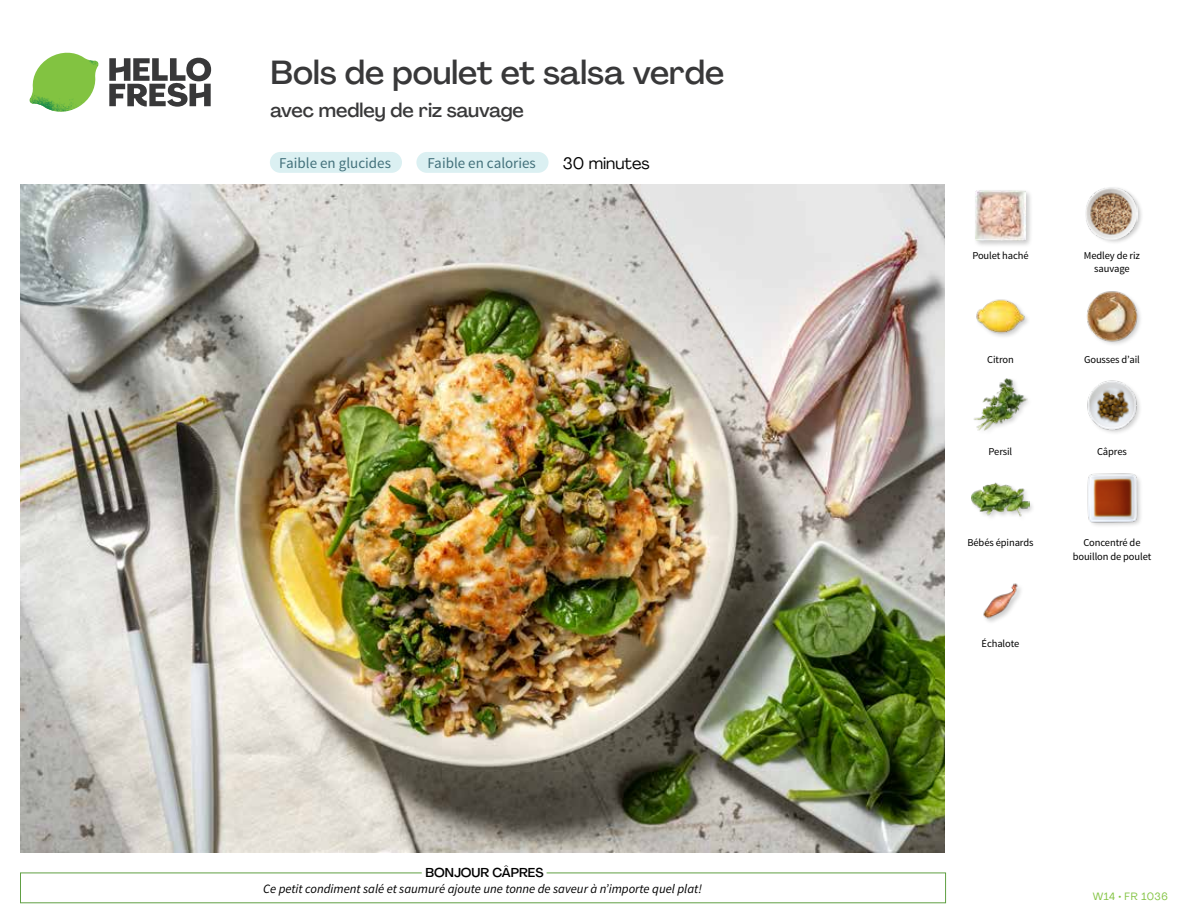
<style>
.page{position:relative;width:1188px;height:918px;background:#fff}
.page>*{position:absolute;margin:0;border:0;box-sizing:border-box;transform-origin:0 0}
.t1{font:500 33px "Agrandir";color:#383839}
.t2{font:500 19.5px "Agrandir";color:#383839}
.t3{font:16.5px "Agrandir";color:#000}
.t4{font:15px "Source Sans Pro";color:#43717b}
.t5{font:italic 12.75px "Source Sans Pro";color:#000}
.t6{font:500 12.75px "Agrandir";color:#000}
.t7{font:10.5px/13.5px "Source Sans Pro";letter-spacing:-.01em;color:#000;text-align:center}
.t8{font:10.5px "Agrandir";letter-spacing:.05em;color:#82c341}
</style>
<div class="page">
<svg style="left:109px;top:57px;width:102px;height:50px"></svg>
<svg style="left:34px;top:53px;width:62px;height:40px"></svg>
<img style="left:67px;top:53px;width:32px;height:26px">
<img style="left:33px;top:75px;width:59px;height:11px">
<img style="left:29px;top:79px;width:61px;height:33px">
<img style="left:65px;top:86px;width:27px;height:25px">
<div style="left:20px;top:873px;width:926px;height:30px;border:1px solid #609f43"></div>
<div style="left:422px;top:865px;width:125px;height:15px;background:#fff"></div>
<img style="left:21px;top:184px;width:924px;height:668px">
<div style="left:416px;top:152px;width:133px;height:21px;background:#dbf0f2;border-radius:10px"></div>
<div style="left:270px;top:152px;width:132px;height:21px;background:#dbf0f2;border-radius:10px"></div>
<img style="left:983px;top:583px;width:38px;height:39px">
<img style="left:1087px;top:473px;width:54px;height:53px">
<div style="left:970px;top:482px;width:66px;height:41px;background:#000;opacity:.2"></div>
<img style="left:972px;top:482px;width:57px;height:41px">
<img style="left:1087px;top:380px;width:53px;height:53px">
<img style="left:973px;top:378px;width:55px;height:53px">
<img style="left:1086px;top:291px;width:55px;height:54px">
<img style="left:976px;top:299px;width:52px;height:38px">
<div style="left:1085px;top:186px;width:59px;height:60px;background:#000;opacity:.2"></div>
<img style="left:1086px;top:187px;width:52px;height:52px">
<div style="left:974px;top:189px;width:59px;height:59px;background:#000;opacity:.2"></div>
<img style="left:975px;top:190px;width:51px;height:51px">
<h1 class="t1" style="left:271px;top:52px;width:455px">Bols de poulet et salsa verde</h1>
<h2 class="t2" style="left:271px;top:98px;width:255px">avec medley de riz sauvage</h2>
<h3 class="t4" style="left:279px;top:154px;width:113px">Faible en glucides</h3>
<h3 class="t3" style="left:563px;top:153px;width:88px">30 minutes</h3>
<h3 class="t4" style="left:427px;top:154px;width:110px">Faible en calories</h3>
<p class="t6" style="left:425px;top:864px;width:120px">BONJOUR CÂPRES</p>
<p class="t5" style="left:263px;top:881px;width:440px">Ce petit condiment salé et saumuré ajoute une tonne de saveur à n’importe quel plat!</p>
<p class="t7" style="left:972px;top:249px;width:58px">Poulet haché</p>
<p class="t7" style="left:1084px;top:249px;width:58px">Medley de riz sauvage</p>
<p class="t7" style="left:987px;top:353px;width:28px">Citron</p>
<p class="t7" style="left:1084px;top:353px;width:57px">Gousses d’ail</p>
<p class="t7" style="left:989px;top:445px;width:25px">Persil</p>
<p class="t7" style="left:1097px;top:445px;width:31px">Câpres</p>
<p class="t7" style="left:967px;top:536px;width:68px">Bébés épinards</p>
<p class="t7" style="left:1073px;top:536px;width:80px">Concentré de bouillon de poulet</p>
<p class="t7" style="left:982px;top:637px;width:39px">Échalote</p>
<p class="t8" style="left:1093px;top:890px;width:77px">W14 • FR 1036</p>
</div>
